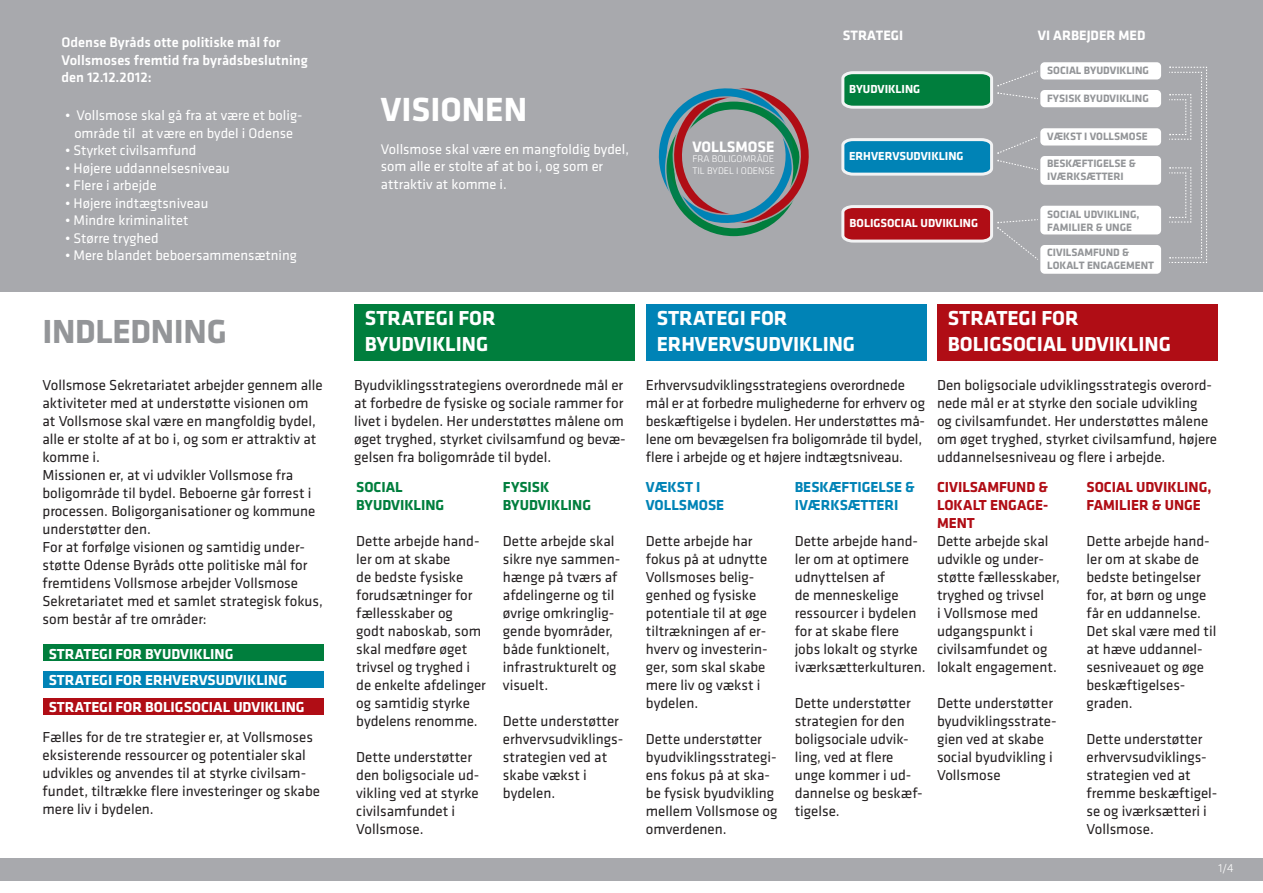
<style>
.page{position:relative;width:1263px;height:893px;background:#fff}
.page>*{position:absolute;margin:0;border:0;box-sizing:border-box;transform-origin:0 0}
.Overskift{font:700 34.65px "Klavika";letter-spacing:-.01em;color:#939598}
.t1{font:700 34.65px "Klavika";color:#fff}
.Underoverskrift{font:700 21px/25.2px "Klavika";color:#fff}
.t2{font:700 15.75px "Klavika";color:#fff}
.Brødtekst{font:15px/18px "Klavika";color:#231f20}
.Brødtekst-2{font:700 15px "Klavika";color:#fff}
.Brødtekst-3{font:700 15px/18px "Klavika";color:#0083b6}
.Brødtekst-4{font:700 15px "Klavika";color:#007e3d}
.Brødtekst-5{font:700 15px/18px "Klavika";color:#b00d15}
.t3{font:14.4px/17.4px "Klavika";color:#fff}
.t4{font:500 14.4px/17.5px "Klavika";color:#fff}
.t5{font:700 14.1px "Klavika";color:#fff}
.t6{font:700 12px "Klavika";color:#fff}
.Overskift-2{font:300 12px "Klavika";color:#fff}
.t7{font:700 11.1px/13.4px "Klavika";color:#939598}
.t8{font:300 9.9px/11.9px "Klavika";color:#fff}
.s1{font-weight:700;color:#b00d15}
</style>
<div class="page">
<div style="left:0;top:858px;width:1263px;height:22px;background:#a8a9ad"></div>
<div style="left:937px;top:304px;width:281px;height:56px;background:#b00d15"></div>
<div style="left:646px;top:304px;width:280px;height:56px;background:#0083b6"></div>
<div style="left:354px;top:304px;width:281px;height:56px;background:#007e3d"></div>
<div style="left:43px;top:645px;width:281px;height:16px;background:#007e3d"></div>
<div style="left:43px;top:671px;width:281px;height:17px;background:#0083b6"></div>
<div style="left:43px;top:698px;width:281px;height:16px;background:#b00d15"></div>
<div style="left:0;top:0;width:1263px;height:292px;background:#a8a9ad"></div>
<svg style="left:1169px;top:66px;width:38px;height:197px"></svg>
<div style="left:1040px;top:128px;width:121px;height:18px;background:#fff;border-radius:4px"></div>
<div style="left:1040px;top:90px;width:121px;height:17px;background:#fff;border-radius:4px"></div>
<div style="left:1040px;top:62px;width:121px;height:17px;background:#fff;border-radius:4px"></div>
<div style="left:1040px;top:156px;width:121px;height:29px;background:#fff;border-radius:4px"></div>
<div style="left:1040px;top:206px;width:121px;height:28px;background:#fff;border-radius:4px"></div>
<div style="left:1040px;top:245px;width:121px;height:29px;background:#fff;border-radius:4px"></div>
<svg style="left:841px;top:70px;width:197px;height:39px"></svg>
<svg style="left:841px;top:137px;width:197px;height:39px"></svg>
<svg style="left:841px;top:205px;width:197px;height:55px"></svg>
<div style="left:666px;top:102px;width:135px;height:134px;border:8px solid #007e3d;border-radius:50%"></div>
<svg style="left:659px;top:88px;width:150px;height:135px"></svg>
<p class="t4" style="left:62px;top:34px;width:248px">Odense Byråds otte politiske mål for<br>Vollsmoses fremtid fra byrådsbeslutning den 12.12.2012:</p>
<p class="t3" style="left:65px;top:107px;width:239px;text-align:center">• Vollsmose skal gå fra at være et bolig&shy;område til at være en bydel i Odense</p>
<p class="t3" style="left:65px;top:142px;width:133px">• Styrket civilsamfund</p>
<p class="t3" style="left:65px;top:159px;width:166px">• Højere uddannelsesniveau</p>
<p class="t3" style="left:65px;top:177px;width:93px">• Flere i arbejde</p>
<p class="t3" style="left:65px;top:195px;width:145px">• Højere indtægtsniveau</p>
<p class="t3" style="left:65px;top:212px;width:125px">• Mindre kriminalitet</p>
<p class="t3" style="left:65px;top:230px;width:95px">• Større tryghed</p>
<p class="t3" style="left:65px;top:247px;width:233px">• Mere blandet beboersammensætning</p>
<p class="Overskift" style="left:43px;top:313px;width:186px">INDLEDNING</p>
<p class="Brødtekst" style="left:43px;top:377px;width:282px">Vollsmose Sekretariatet arbejder gennem alle aktiviteter med at understøtte visionen om at Vollsmose skal være en mangfoldig bydel, alle er stolte af at bo i, og som er attraktiv at komme i.</p>
<p class="Brødtekst" style="left:43px;top:467px;width:274px">Missionen er, at vi udvikler Vollsmose fra boligområde til bydel. Beboerne går forrest i processen. Boligorganisationer og kommune understøtter den.</p>
<p class="Brødtekst" style="left:43px;top:539px;width:282px">For at forfølge visionen og samtidig under&shy;støtte Odense Byråds otte politiske mål for fremtidens Vollsmose arbejder Vollsmose Sekretariatet med et samlet strategisk fokus, som består af tre områder:</p>
<p class="Brødtekst-2" style="left:49px;top:645px;width:186px">STRATEGI FOR BYUDVIKLING</p>
<p class="Brødtekst-2" style="left:49px;top:672px;width:240px">STRATEGI FOR ERHVERVSUDVIKLING</p>
<p class="Brødtekst-2" style="left:49px;top:699px;width:257px">STRATEGI FOR BOLIGSOCIAL UDVIKLING</p>
<p class="Brødtekst" style="left:43px;top:729px;width:279px">Fælles for de tre strategier er, at Vollsmoses eksisterende ressourcer og potentialer skal udvikles og anvendes til at styrke civilsam&shy;fundet, tiltrække flere investeringer og skabe mere liv i bydelen.</p>
<p class="t5" style="left:843px;top:27px;width:62px">STRATEGI</p>
<p class="t5" style="left:1038px;top:27px;width:109px">VI ARBEJDER MED</p>
<p class="t1" style="left:381px;top:91px;width:148px">VISIONEN</p>
<p class="t3" style="left:381px;top:141px;width:250px">Vollsmose skal være en mangfoldig bydel, som alle er stolte af at bo i, og som er attraktiv at komme i.</p>
<p class="t2" style="left:692px;top:138px;width:84px">VOLLSMOSE</p>
<p class="t8" style="left:692px;top:153px;width:84px">FRA BOLIGOMRÅDE<br>TIL BYDEL I ODENSE</p>
<p class="t6" style="left:849px;top:83px;width:73px">BYUDVIKLING</p>
<p class="t6" style="left:849px;top:150px;width:116px">ERHVERVSUDVIKLING</p>
<p class="t6" style="left:850px;top:217px;width:130px">BOLIGSOCIAL UDVIKLING</p>
<p class="t7" style="left:1047px;top:64px;width:103px">SOCIAL BYUDVIKLING</p>
<p class="t7" style="left:1047px;top:92px;width:103px">FYSISK BYUDVIKLING</p>
<p class="t7" style="left:1047px;top:130px;width:102px">VÆKST I VOLLSMOSE</p>
<p class="t7" style="left:1047px;top:157px;width:90px">BESKÆFTIGELSE &amp;<br>IVÆRKSÆTTERI</p>
<p class="t7" style="left:1047px;top:208px;width:94px">SOCIAL UDVIKLING,<br>FAMILIER &amp; UNGE</p>
<p class="t7" style="left:1047px;top:246px;width:108px">CIVILSAMFUND &amp;<br>LOKALT ENGAGEMENT</p>
<p class="Underoverskrift" style="left:365px;top:306px;width:132px">STRATEGI FOR<br>BYUDVIKLING</p>
<p class="Brødtekst" style="left:354px;top:377px;width:273px">Byudviklingsstrategiens overordnede mål er at forbedre de fysiske og sociale rammer for livet i bydelen. Her understøttes målene om øget tryghed, styrket civilsamfund og bevæ&shy;gelsen fra boligområde til bydel.</p>
<p class="Brødtekst-4" style="left:356px;top:479px;width:48px">SOCIAL</p>
<p class="Brødtekst-4" style="left:356px;top:497px;width:90px">BYUDVIKLING</p>
<p class="Brødtekst" style="left:356px;top:532px;width:131px">Dette arbejde hand&shy;ler om at skabe<br>de bedste fysiske forudsætninger for fællesskaber og<br>godt naboskab, som skal medføre øget trivsel og tryghed i de enkelte afdelinger og samtidig styrke bydelens renomme.</p>
<p class="Brødtekst" style="left:356px;top:748px;width:125px">Dette understøtter den boligsociale ud&shy;vikling ved at styrke civilsamfundet i<br>Vollsmose.</p>
<p class="Brødtekst-4" style="left:503px;top:479px;width:48px">FYSISK</p>
<p class="Brødtekst-4" style="left:503px;top:497px;width:90px">BYUDVIKLING</p>
<p class="Brødtekst" style="left:503px;top:532px;width:119px">Dette arbejde skal sikre nye sammen&shy;hænge på tværs af afdelingerne og til øvrige omkringlig&shy;gende byområder, både funktionelt, infrastrukturelt og visuelt.</p>
<p class="Brødtekst" style="left:503px;top:712px;width:122px">Dette understøtter erhvervsudviklings&shy;strategien ved at skabe vækst i bydelen.</p>
<p class="Underoverskrift" style="left:657px;top:306px;width:200px">STRATEGI FOR<br>ERHVERVSUDVIKLING</p>
<p class="Brødtekst" style="left:646px;top:377px;width:281px">Erhvervsudviklingsstrategiens overordnede mål er at forbedre mulighederne for erhverv og beskæftigelse i bydelen. Her understøttes må&shy;lene om bevægelsen fra boligområde til bydel, flere i arbejde og et højere indtægtsniveau.</p>
<p class="Brødtekst-3" style="left:646px;top:478px;width:56px">VÆKST I</p>
<p class="Brødtekst-3" style="left:646px;top:496px;width:80px">VOLLSMOSE</p>
<p class="Brødtekst" style="left:646px;top:532px;width:123px">Dette arbejde har fokus på at udnytte<br>Vollsmoses belig&shy;genhed og fysiske potentiale til at øge tiltrækningen af er&shy;hverv og investerin&shy;ger, som skal skabe mere liv og vækst i bydelen.</p>
<p class="Brødtekst" style="left:646px;top:730px;width:133px">Dette understøtter byudviklingsstrategi&shy;ens fokus på at ska&shy;be fysisk byudvikling mellem Vollsmose og omverdenen.</p>
<p class="Brødtekst-3" style="left:795px;top:478px;width:122px">BESKÆFTIGELSE &amp;<br>IVÆRKSÆTTERI</p>
<p class="Brødtekst" style="left:795px;top:532px;width:132px">Dette arbejde hand&shy;ler om at optimere udnyttelsen af<br>de menneskelige ressourcer i bydelen for at skabe flere jobs lokalt og styrke iværksætterkulturen.</p>
<p class="Brødtekst" style="left:795px;top:694px;width:130px">Dette understøtter strategien for den boligsociale udvik&shy;ling, ved at flere unge kommer i ud&shy;dannelse og beskæf&shy;tigelse.</p>
<p class="Underoverskrift" style="left:948px;top:306px;width:225px">STRATEGI FOR<br>BOLIGSOCIAL UDVIKLING</p>
<p class="Brødtekst" style="left:937px;top:377px;width:282px">Den boligsociale udviklingsstrategis overord&shy;nede mål er at styrke den sociale udvikling<br>og civilsamfundet. Her understøttes målene om øget tryghed, styrket civilsamfund, højere uddannelsesniveau og flere i arbejde.</p>
<p class="Brødtekst" style="left:937px;top:478px;width:124px"><span class="s1">CIVILSAMFUND &amp;<br>LOKALT ENGAGE-<br>MENT<br></span>Dette arbejde skal udvikle og under&shy;støtte fællesskaber, tryghed og trivsel<br>i Vollsmose med udgangspunkt i civilsamfundet og lokalt engagement.</p>
<p class="Brødtekst" style="left:937px;top:694px;width:121px">Dette understøtter byudviklingsstrate&shy;gien ved at skabe social byudvikling i<br>Vollsmose</p>
<p class="Brødtekst-5" style="left:1086px;top:478px;width:127px">SOCIAL UDVIKLING,<br>FAMILIER &amp; UNGE</p>
<p class="Brødtekst" style="left:1086px;top:532px;width:131px">Dette arbejde hand&shy;ler om at skabe de bedste betingelser for, at børn og unge får en uddannelse.<br>Det skal være med til at hæve uddannel&shy;sesniveauet og øge beskæftigelses&shy;graden.</p>
<p class="Brødtekst" style="left:1086px;top:730px;width:132px">Dette understøtter erhvervsudviklings&shy;strategien ved at fremme beskæftigel&shy;se og iværksætteri i<br>Vollsmose.</p>
<p class="Overskift-2" style="left:1218px;top:862px;width:17px">1/4</p>
</div>
